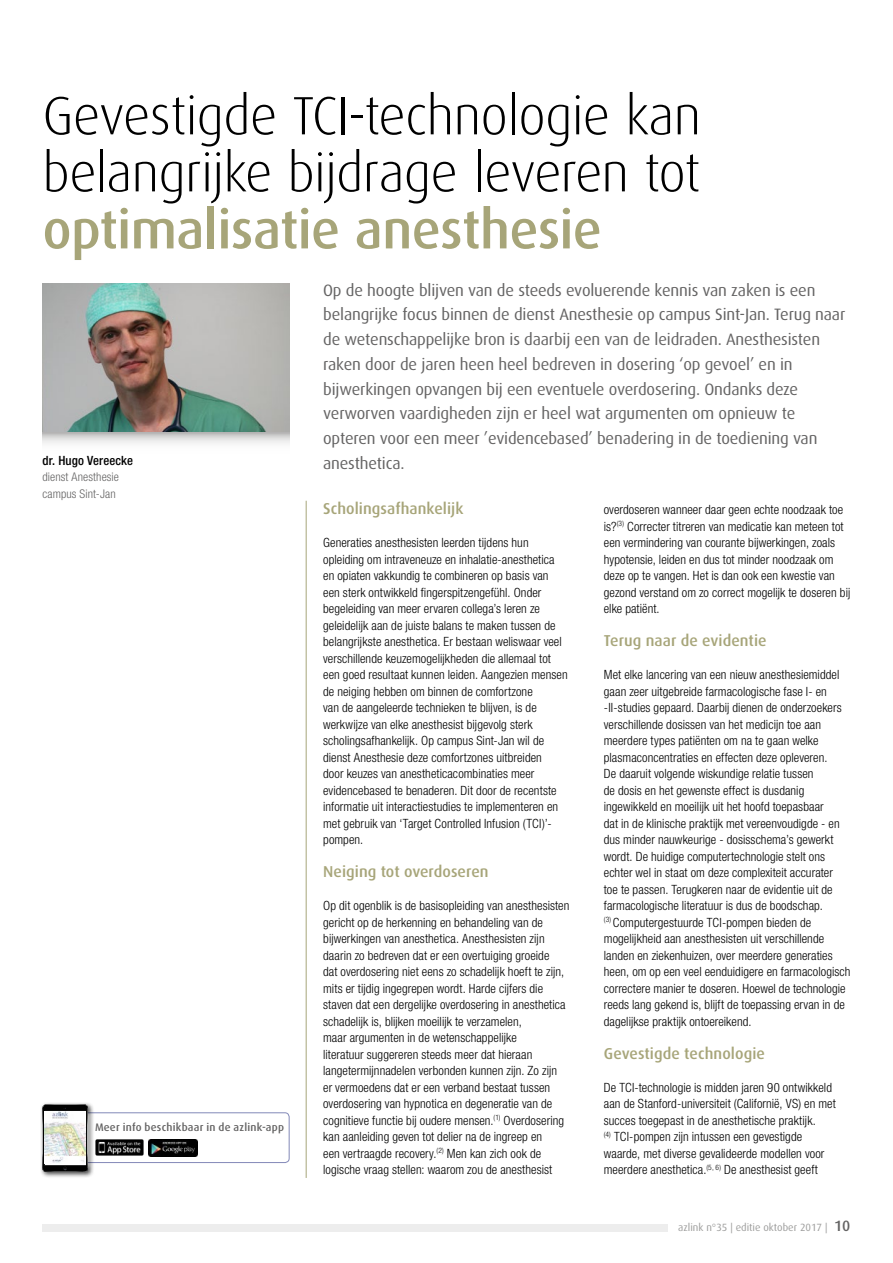
<style>
.page{position:relative;width:893px;height:1263px;background:#fff}
.page>*{position:absolute;margin:0;border:0;box-sizing:border-box;transform-origin:0 0}
.t1{font:300 54px/57px "Dax";letter-spacing:-.015em;color:#000}
.t2{font:500 54px "Dax";letter-spacing:-.01em;color:#a7a579}
.t3{font:16.5px/24.8px "Dax";letter-spacing:-.01em;color:#646363}
.t4{font:500 15.75px "Dax";letter-spacing:.005em;color:#a7a579}
.t5{font:300 condensed 12.75px/16.5px "Helvetica Neue LT Pro";letter-spacing:.005em;color:#000}
.t6{font:500 condensed 12.75px "Helvetica Neue LT Pro";letter-spacing:.01em;color:#000}
.t7{font:300 condensed 12px/16.5px "Helvetica Neue LT Pro";letter-spacing:.01em;color:#646363}
.t8{font:500 10.95px "Dax";letter-spacing:.02em;color:#646363}
.t9{font:10.5px "Dax";color:#9d9d9c}
.s1{font-weight:500;font-size:15px;color:#646363}
</style>
<div class="page">
<div style="left:43px;top:1224px;width:625px;height:7px;background:#ededed"></div>
<img style="left:43px;top:284px;width:246px;height:149px">
<svg style="left:43px;top:433px;width:246px;height:11px"></svg>
<div style="left:52px;top:1112px;width:238px;height:51px;border:1px solid #8389b8;border-radius:4px"></div>
<img style="left:149px;top:1139px;width:48px;height:17px">
<img style="left:95px;top:1139px;width:48px;height:17px">
<div style="left:40px;top:1102px;width:54px;height:77px;background:#000;opacity:.75"></div>
<svg style="left:43px;top:1104px;width:45px;height:68px"></svg>
<hr style="left:306px;top:501px;width:1px;height:677px;background:#a7a579">
<h1 class="t1" style="left:43px;top:88px;width:660px">Gevestigde TCI-technologie kan belangrijke bijdrage leveren tot</h1>
<h1 class="t2" style="left:43px;top:199px;width:561px">optimalisatie anesthesie</h1>
<p class="t6" style="left:43px;top:452px;width:92px">dr. Hugo Vereecke</p>
<p class="t7" style="left:43px;top:468px;width:78px">dienst Anesthesie campus Sint-Jan</p>
<p class="t8" style="left:95px;top:1120px;width:191px">Meer info beschikbaar in de azlink-app</p>
<p class="t3" style="left:323px;top:278px;width:524px">Op de hoogte blijven van de steeds evoluerende kennis van zaken is een belangrijke focus binnen de dienst Anesthesie op campus Sint-Jan. Terug naar de wetenschappelijke bron is daarbij een van de leidraden. Anesthesisten raken door de jaren heen heel bedreven in dosering ‘op gevoel’ en in bijwerkingen opvangen bij een eventuele overdosering. Ondanks deze verworven vaardigheden zijn er heel wat argumenten om opnieuw te opteren voor een meer ’evidencebased’ benadering in de toediening van anesthetica.</p>
<p class="t4" style="left:323px;top:500px;width:142px">Scholingsafhankelijk</p>
<p class="t5" style="left:323px;top:534px;width:246px">Generaties anesthesisten leerden tijdens hun opleiding om intraveneuze en inhalatie-anesthetica en opiaten vakkundig te combineren op basis van een sterk ontwikkeld fingerspitzengefühl. Onder begeleiding van meer ervaren collega’s leren ze geleidelijk aan de juiste balans te maken tussen de belangrijkste anesthetica. Er bestaan weliswaar veel verschillende keuzemogelijkheden die allemaal tot een goed resultaat kunnen leiden. Aangezien mensen de neiging hebben om binnen de comfortzone<br>van de aangeleerde technieken te blijven, is de werkwijze van elke anesthesist bijgevolg sterk scholingsafhankelijk. Op campus Sint-Jan wil de dienst Anesthesie deze comfortzones uitbreiden<br>door keuzes van anestheticacombinaties meer evidencebased te benaderen. Dit door de recentste informatie uit interactiestudies te implementeren en met gebruik van ‘Target Controlled Infusion (TCI)’- pompen.</p>
<p class="t4" style="left:323px;top:863px;width:167px">Neiging tot overdoseren</p>
<p class="t5" style="left:323px;top:897px;width:248px">Op dit ogenblik is de basisopleiding van anesthesisten gericht op de herkenning en behandeling van de bijwerkingen van anesthetica. Anesthesisten zijn daarin zo bedreven dat er een overtuiging groeide<br>dat overdosering niet eens zo schadelijk hoeft te zijn, mits er tijdig ingegrepen wordt. Harde cijfers die staven dat een dergelijke overdosering in anesthetica schadelijk is, blijken moeilijk te verzamelen,<br>maar argumenten in de wetenschappelijke<br>literatuur suggereren steeds meer dat hieraan langetermijnnadelen verbonden kunnen zijn. Zo zijn<br>er vermoedens dat er een verband bestaat tussen overdosering van hypnotica en degeneratie van de cognitieve functie bij oudere mensen.<sup>(1)</sup> Overdosering kan aanleiding geven tot delier na de ingreep en<br>een vertraagde recovery.<sup>(2)</sup> Men kan zich ook de logische vraag stellen: waarom zou de anesthesist</p>
<p class="t5" style="left:604px;top:501px;width:248px">overdoseren wanneer daar geen echte noodzaak toe is?<sup>(3)</sup> Correcter titreren van medicatie kan meteen tot een vermindering van courante bijwerkingen, zoals hypotensie, leiden en dus tot minder noodzaak om deze op te vangen. Het is dan ook een kwestie van gezond verstand om zo correct mogelijk te doseren bij elke patiënt.</p>
<p class="t4" style="left:604px;top:632px;width:164px">Terug naar de evidentie</p>
<p class="t5" style="left:604px;top:666px;width:248px">Met elke lancering van een nieuw anesthesiemiddel gaan zeer uitgebreide farmacologische fase I- en -II-studies gepaard. Daarbij dienen de onderzoekers verschillende dosissen van het medicijn toe aan meerdere types patiënten om na te gaan welke plasmaconcentraties en effecten deze opleveren.<br>De daaruit volgende wiskundige relatie tussen<br>de dosis en het gewenste effect is dusdanig ingewikkeld en moeilijk uit het hoofd toepasbaar<br>dat in de klinische praktijk met vereenvoudigde - en dus minder nauwkeurige - dosisschema’s gewerkt wordt. De huidige computertechnologie stelt ons echter wel in staat om deze complexiteit accurater<br>toe te passen. Terugkeren naar de evidentie uit de farmacologische literatuur is dus de boodschap.<br><sup>(3)</sup> Computergestuurde TCI-pompen bieden de mogelijkheid aan anesthesisten uit verschillende landen en ziekenhuizen, over meerdere generaties heen, om op een veel eenduidigere en farmacologisch correctere manier te doseren. Hoewel de technologie reeds lang gekend is, blijft de toepassing ervan in de dagelijkse praktijk ontoereikend.</p>
<p class="t4" style="left:604px;top:1044px;width:163px">Gevestigde technologie</p>
<p class="t5" style="left:604px;top:1079px;width:234px">De TCI-technologie is midden jaren 90 ontwikkeld aan de Stanford-universiteit (Californië, VS) en met succes toegepast in de anesthetische praktijk.<br><sup>(4)</sup> TCI-pompen zijn intussen een gevestigde waarde, met diverse gevalideerde modellen voor meerdere anesthetica.<sup>(5,</sup> <sup>6)</sup> De anesthesist geeft</p>
<p class="t9" style="left:678px;top:1222px;width:174px">azlink n°35 | editie oktober 2017 | <span class="s1">10</span></p>
</div>
